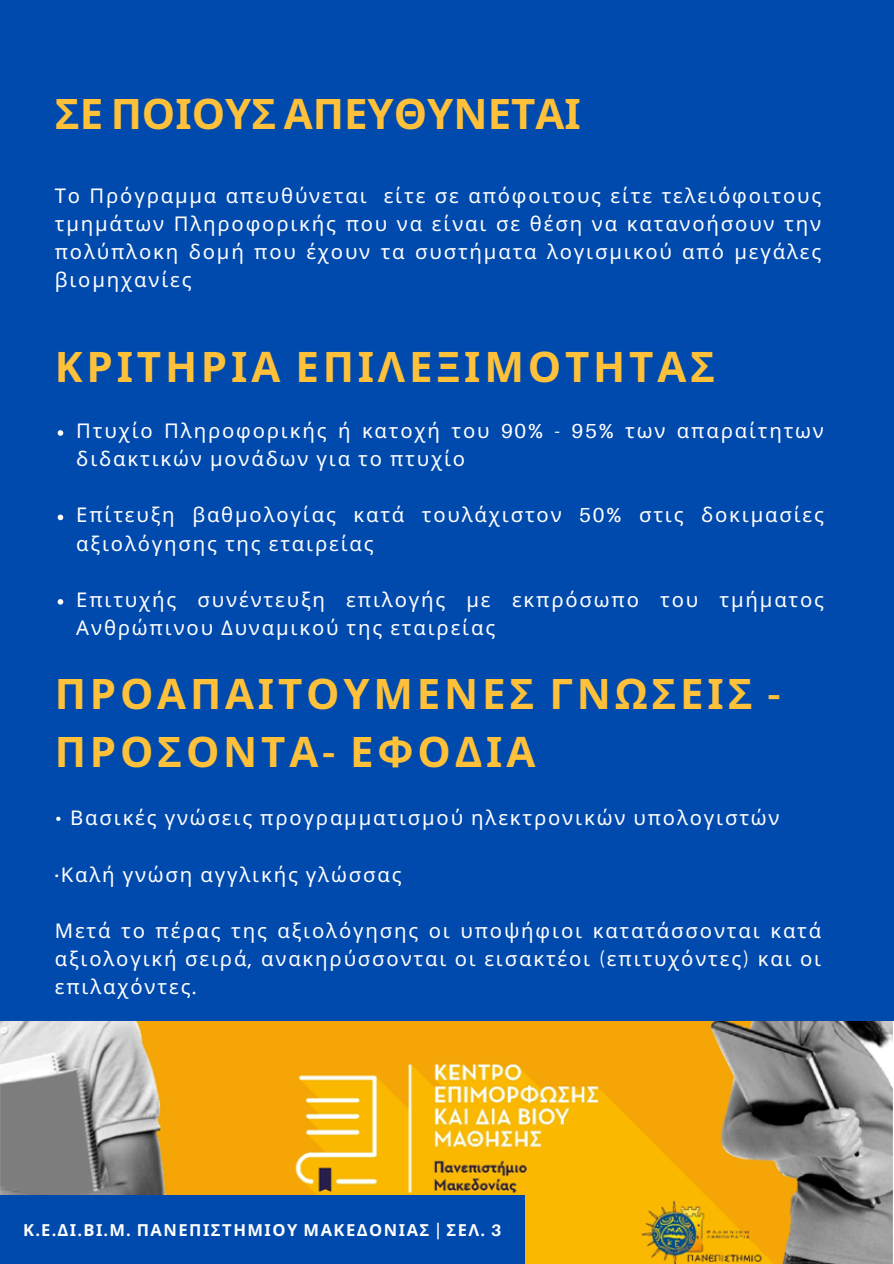
<style>
.page{position:relative;width:894px;height:1264px;background:#fff}
.page>*{position:absolute;margin:0;border:0;box-sizing:border-box;transform-origin:0 0}
.t1{font:700 42px/58.5px "Noto Sans";letter-spacing:.09em;color:#ffc13a}
.t2{font:700 42px "Noto Sans";color:#ffc13a}
.t3{font:20.25px/28.2px "Noto Sans";letter-spacing:.09em;color:#fff}
.t4{font:700 16.5px "Noto Sans";letter-spacing:.09em;color:#fff}
.s1{font-family:"Aileron"}
.s2{font-family:"Aileron";font-weight:900}
</style>
<div class="page">
<div style="left:0;top:0;width:893px;height:1263px;background:#004aad"></div>
<img style="left:0;top:1021px;width:893px;height:242px">
<div style="left:0;top:1195px;width:524px;height:68px;background:#004aad"></div>
<svg style="left:58px;top:430px;width:5px;height:6px"></svg>
<svg style="left:58px;top:514px;width:5px;height:6px"></svg>
<svg style="left:58px;top:599px;width:5px;height:5px"></svg>
<p class="t2" style="left:55px;top:84px;width:527px">ΣΕ ΠΟΙΟΥΣ ΑΠΕΥΘΥΝΕΤΑΙ</p>
<p class="t3" style="left:55px;top:181px;width:767px;text-align:justify">Το Πρόγραμμα απευθύνεται είτε σε απόφοιτους είτε τελειόφοιτους τμημάτων Πληροφορικής που να είναι σε θέση να κατανοήσουν την πολύπλοκη δομή που έχουν τα συστήματα λογισμικού από μεγάλες βιομηχανίες</p>
<h1 class="t1" style="left:55px;top:336px;width:661px">ΚΡΙΤΗΡΙΑ ΕΠΙΛΕΞΙΜΟΤΗΤΑΣ</h1>
<p class="t3" style="left:76px;top:416px;width:749px">Πτυχίο Πληροφορικής ή κατοχή του <span class="s1">90% - 95%</span> των απαραίτητων διδακτικών μονάδων για το πτυχίο</p>
<h2 class="t3" style="left:76px;top:500px;width:749px">Επίτευξη βαθμολογίας κατά τουλάχιστον <span class="s1">50%</span> στις δοκιμασίες αξιολόγησης της εταιρείας</h2>
<h2 class="t3" style="left:76px;top:585px;width:749px">Επιτυχής συνέντευξη επιλογής με εκπρόσωπο του τμήματος<br>Ανθρώπινου Δυναμικού της εταιρείας</h2>
<h1 class="t1" style="left:55px;top:663px;width:727px">ΠΡΟΑΠΑΙΤΟΥΜΕΝΕΣ ΓΝΩΣΕΙΣ <span class="s2">-<br></span>ΠΡΟΣΟΝΤΑ<span class="s2">-</span> ΕΦΟΔΙΑ</h1>
<h2 class="t3" style="left:55px;top:803px;width:726px"><span class="s1">•</span> Βασικές γνώσεις προγραμματισμού ηλεκτρονικών υπολογιστών</h2>
<p class="t3" style="left:55px;top:859px;width:348px"><span class="s1">·</span>Καλή γνώση αγγλικής γλώσσας</p>
<p class="t3" style="left:55px;top:916px;width:767px;text-align:justify">Μετά το πέρας της αξιολόγησης οι υποψήφιοι κατατάσσονται κατά αξιολογική σειρά<span class="s1">,</span> ανακηρύσσονται οι εισακτέοι <span class="s1">(</span>επιτυχόντες<span class="s1">)</span> και οι επιλαχόντες<span class="s1">.</span></p>
<h2 class="t4" style="left:23px;top:1218px;width:479px">Κ<span class="s1">.</span>Ε<span class="s1">.</span>ΔΙ<span class="s1">.</span>ΒΙ<span class="s1">.</span>Μ<span class="s1">.</span> ΠΑΝΕΠΙΣΤΗΜΙΟΥ ΜΑΚΕΔΟΝΙΑΣ <span class="s1">|</span> ΣΕΛ<span class="s1">. 3</span></h2>
</div>
